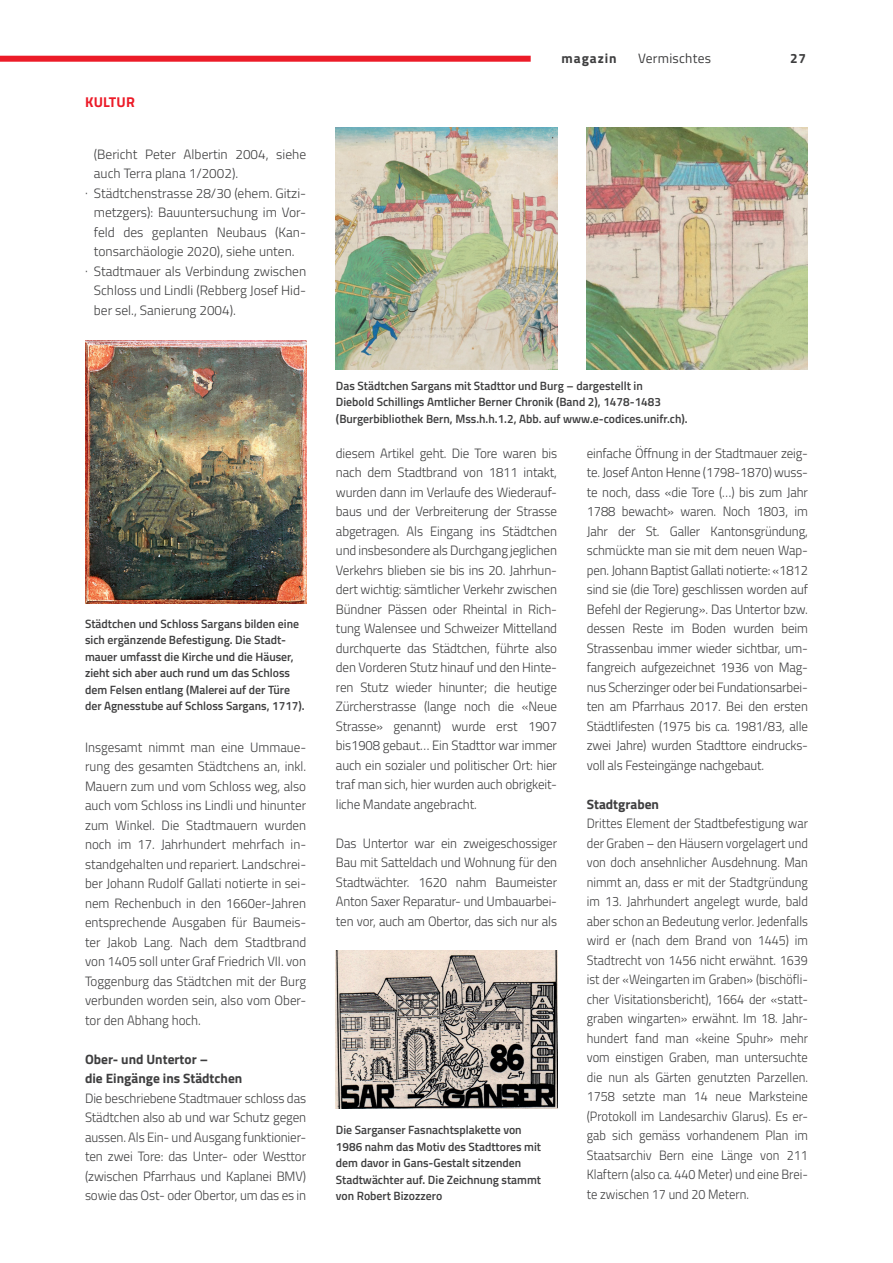
<style>
.page{position:relative;width:893px;height:1263px;background:#fff}
.page>*{position:absolute;margin:0;border:0;box-sizing:border-box;transform-origin:0 0}
.t1{font:700 14.25px "Titillium Web";letter-spacing:.01em;color:#ec1b28}
.t2{font:300 13.5px/19.5px "Titillium Web";color:#3e3e3f;text-align:justify}
.t3{font:300 13.5px/19.5px "Titillium Web";color:#3e3e3f;text-align:justify;scale:.96 1}
.t4{font:300 13.5px/19.5px "Titillium Web";color:#3e3e3f;text-align:justify;scale:.93 1}
.t5{font:700 13.5px/19.5px "Titillium Web";color:#3e3e3f}
.t6{font:13.5px "Titillium Web";letter-spacing:.02em;color:#3e3e3f}
.t7{font:700 13.5px "Titillium Web";letter-spacing:.07em;color:#3e3e3f}
.t8{font:600 12px/16.5px "Titillium Web";color:#3e3e3f}
</style>
<div class="page">
<div style="left:0;top:56px;width:531px;height:6px;background:#ec1b28"></div>
<img style="left:85px;top:340px;width:221px;height:264px">
<img style="left:336px;top:950px;width:221px;height:159px">
<img style="left:336px;top:128px;width:221px;height:242px">
<img style="left:587px;top:128px;width:221px;height:242px">
<p class="t1" style="left:85px;top:91px;width:51px">KULTUR</p>
<p class="t2" style="left:94px;top:144px;width:214px">(Bericht Peter Albertin 2004, siehe</p>
<p class="t2" style="left:94px;top:163px;width:146px">auch Terra plana 1/2002).</p>
<p class="t2" style="left:85px;top:183px;width:223px">· Städtchenstrasse 28/30 (ehem. Gitzi-</p>
<p class="t2" style="left:94px;top:202px;width:214px">metzgers): Bauuntersuchung im Vor-</p>
<p class="t2" style="left:94px;top:222px;width:214px">feld des geplanten Neubaus (Kan-</p>
<p class="t2" style="left:94px;top:241px;width:202px">tonsarchäologie 2020), siehe unten.</p>
<p class="t2" style="left:85px;top:261px;width:223px">· Stadtmauer als Verbindung zwischen</p>
<p class="t2" style="left:94px;top:280px;width:214px">Schloss und Lindli (Rebberg Josef Hid-</p>
<p class="t2" style="left:94px;top:300px;width:144px">ber sel., Sanierung 2004).</p>
<p class="t8" style="left:85px;top:614px;width:221px">Städtchen und Schloss Sargans bilden eine sich ergänzende Befestigung. Die Stadt&shy;mauer umfasst die Kirche und die Häuser, zieht sich aber auch rund um das Schloss dem Felsen entlang (Malerei auf der Türe der Agnesstube auf Schloss Sargans, 1717).</p>
<p class="t2" style="left:85px;top:737px;width:223px">Insgesamt nimmt man eine Ummaue&shy;rung des gesamten Städtchens an, inkl.<br>Mauern zum und vom Schloss weg, also auch vom Schloss ins Lindli und hinunter zum Winkel. Die Stadtmauern wurden noch im 17. Jahrhundert mehrfach in&shy;standgehalten und repariert. Landschrei&shy;ber Johann Rudolf Gallati notierte in sei&shy;nem Rechenbuch in den 1660er-Jahren entsprechende Ausgaben für Baumeis&shy;ter Jakob Lang. Nach dem Stadtbrand von 1405 soll unter Graf Friedrich VII. von Toggenburg das Städtchen mit der Burg verbunden worden sein, also vom Ober&shy;tor den Abhang hoch.</p>
<p class="t5" style="left:85px;top:1049px;width:159px">Ober- und Untertor –<br>die Eingänge ins Städtchen</p>
<p class="t2" style="left:85px;top:1088px;width:223px">Die beschriebene Stadtmauer schloss das Städtchen also ab und war Schutz gegen aussen. Als Ein- und Ausgang funktionier&shy;ten zwei Tore: das Unter- oder Westtor (zwischen Pfarrhaus und Kaplanei BMV) sowie das Ost- oder Obertor, um das es in</p>
<p class="t7" style="left:562px;top:48px;width:57px">magazin</p>
<p class="t6" style="left:638px;top:49px;width:75px">Vermischtes</p>
<p class="t5" style="left:790px;top:48px;width:18px">27</p>
<p class="t8" style="left:336px;top:376px;width:353px">Das Städtchen Sargans mit Stadttor und Burg – dargestellt in<br>Diebold Schillings Amtlicher Berner Chronik (Band 2), 1478-1483 (Burgerbibliothek Bern, Mss.h.h.1.2, Abb. auf www.e-codices.unifr.ch).</p>
<p class="t2" style="left:336px;top:442px;width:223px">diesem Artikel geht. Die Tore waren bis nach dem Stadtbrand von 1811 intakt, wurden dann im Verlaufe des Wiederauf&shy;baus und der Verbreiterung der Strasse abgetragen. Als Eingang ins Städtchen und insbesondere als Durchgang jeglichen Verkehrs blieben sie bis ins 20. Jahrhun&shy;dert wichtig: sämtlicher Verkehr zwischen Bündner Pässen oder Rheintal in Rich&shy;tung Walensee und Schweizer Mittelland durchquerte das Städtchen, führte also den Vorderen Stutz hinauf und den Hinte&shy;ren Stutz wieder hinunter; die heutige Zürcherstrasse (lange noch die «Neue Strasse» genannt) wurde erst 1907 bis1908 gebaut… Ein Stadttor war immer auch ein sozialer und politischer Ort: hier traf man sich, hier wurden auch obrigkeit&shy;liche Mandate angebracht.</p>
<p class="t3" style="left:336px;top:832px;width:232px">Das Untertor war ein zweigeschossiger Bau mit Satteldach und Wohnung für den Stadtwächter. 1620 nahm Baumeister Anton Saxer Reparatur- und Umbauarbei&shy;ten vor, auch am Obertor, das sich nur als</p>
<p class="t8" style="left:336px;top:1121px;width:207px">Die Sarganser Fasnachtsplakette von 1986 nahm das Motiv des Stadttores mit dem davor in Gans-Gestalt sitzenden Stadtwächter auf. Die Zeichnung stammt von Robert Bizozzero</p>
<p class="t3" style="left:587px;top:442px;width:232px">einfache Öffnung in der Stadtmauer zeig&shy;te. Josef Anton Henne (1798-1870) wuss&shy;te noch, dass «die Tore (…) bis zum Jahr 1788 bewacht» waren. Noch 1803, im Jahr der St. Galler Kantonsgründung, schmückte man sie mit dem neuen Wap&shy;pen. Johann Baptist Gallati notierte: «1812 sind sie (die Tore) geschlissen worden auf Befehl der Regierung». Das Untertor bzw. dessen Reste im Boden wurden beim Strassenbau immer wieder sichtbar, um&shy;fangreich aufgezeichnet 1936 von Mag&shy;nus Scherzinger oder bei Fundationsarbei&shy;ten am Pfarrhaus 2017. Bei den ersten Städtlifesten (1975 bis ca. 1981/83, alle zwei Jahre) wurden Stadttore eindrucks&shy;voll als Festeingänge nachgebaut.</p>
<p class="t5" style="left:587px;top:793px;width:74px">Stadtgraben</p>
<p class="t4" style="left:587px;top:813px;width:239px">Drittes Element der Stadtbefestigung war der Graben – den Häusern vorgelagert und von doch ansehnlicher Ausdehnung. Man nimmt an, dass er mit der Stadtgründung im 13. Jahrhundert angelegt wurde, bald aber schon an Bedeutung verlor. Jedenfalls wird er (nach dem Brand von 1445) im Stadtrecht von 1456 nicht erwähnt. 1639 ist der «Weingarten im Graben» (bischöfli&shy;cher Visitationsbericht), 1664 der «statt&shy;graben wingarten» erwähnt. Im 18. Jahr&shy;hundert fand man «keine Spuhr» mehr vom einstigen Graben, man untersuchte die nun als Gärten genutzten Parzellen.<br>1758 setzte man 14 neue Marksteine (Protokoll im Landesarchiv Glarus). Es er&shy;gab sich gemäss vorhandenem Plan im Staatsarchiv Bern eine Länge von 211<br>Klaftern (also ca. 440 Meter) und eine Brei&shy;te zwischen 17 und 20 Metern.</p>
</div>
